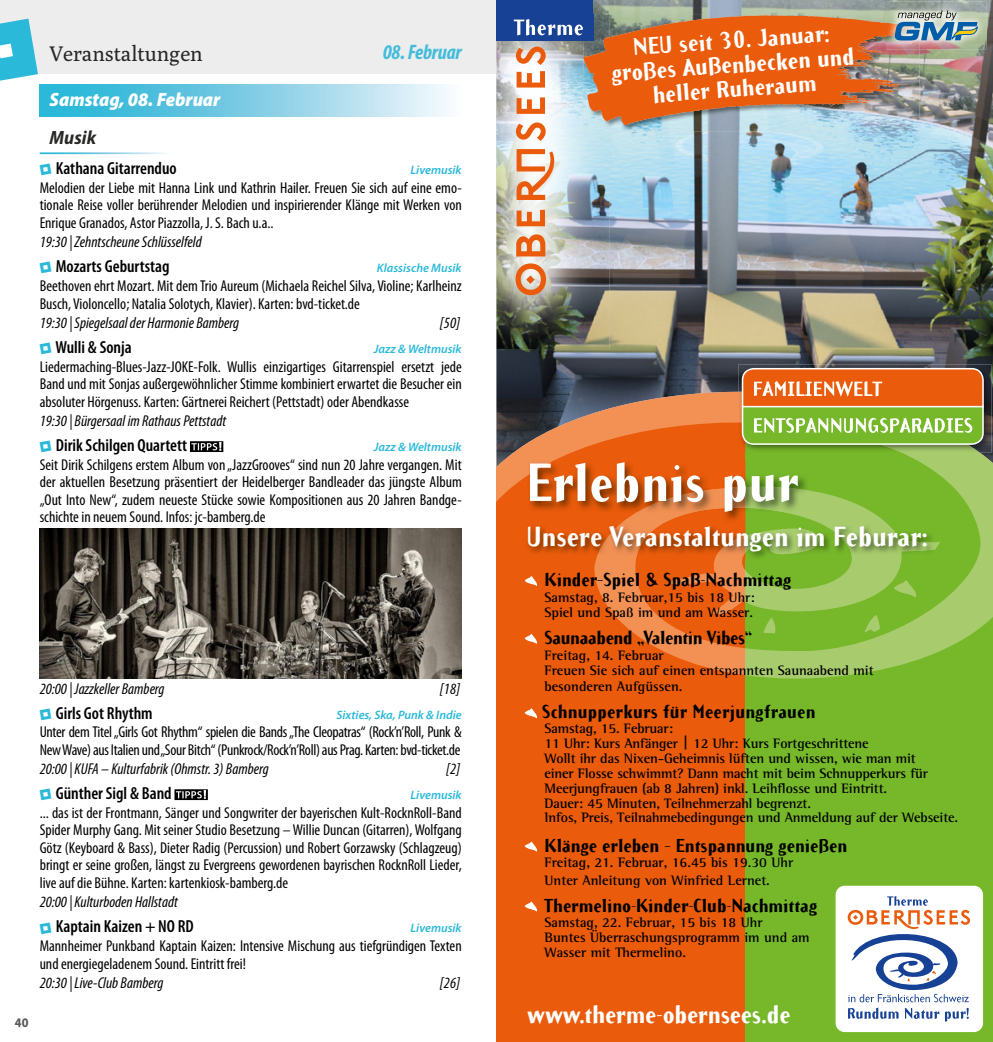
<style>
.page{position:relative;width:993px;height:1042px;background:#fff}
.page>*{position:absolute;margin:0;border:0;box-sizing:border-box;transform-origin:0 0}
.t1{font:700 52.5px "Arbitrary OT";letter-spacing:.005em;color:#fff}
.t2{font:700 27.12px "Arbitrary OT";color:#fff}
.t3{font:700 24.5px "Arbitrary OT";letter-spacing:-.005em;color:#fff}
.t4{font:700 23.45px/24.3px "Arbitrary OT";color:#fff;text-align:center}
.t5{font:21px "Poly";letter-spacing:-.01em;color:#282827}
.t6{font:italic 700 condensed 21px "Myriad Pro";letter-spacing:-.01em;color:#43bcdb}
.t7{font:italic 900 semi-condensed 19.25px "Myriad Pro";color:#fff}
.t8{font:italic 700 semi-condensed 19.25px "Myriad Pro";color:#282827}
.t9{font:700 18.38px "Arbitrary OT";color:#000}
.t10{font:700 18.38px "Arbitrary OT";letter-spacing:-.02em;color:#000}
.t11{font:600 condensed 17.5px "Myriad Pro";color:#000}
.t12{font:condensed 15.75px/17.5px "Myriad Pro";color:#000;text-align:justify}
.t13{font:italic condensed 15.75px "Myriad Pro";color:#000}
.t14{font:condensed 15.75px/17.5px "Myriad Pro";letter-spacing:-.02em;color:#000}
.t15{font:700 14px/14.9px "AT Rotis Semi Serif";letter-spacing:-.01em;color:#000}
.t16{font:700 semi-condensed 13.12px "Myriad Pro";color:#575756}
.t17{font:italic 600 12.25px "Myriad Pro";color:#2ab9d9}
.s1{font-family:"Kultur.Bamberg Font";font-weight:400;font-stretch:normal;font-size:10.5px;color:#2ab9d9}
.s2{font-family:"Futura PT";font-weight:500}
</style>
<div class="page">
<div style="left:40px;top:84px;width:421px;height:32px;background:linear-gradient(to right,#16add3,#f3f4fa)"></div>
<svg style="left:190px;top:441px;width:33px;height:11px"></svg>
<img style="left:40px;top:529px;width:421px;height:149px">
<svg style="left:174px;top:789px;width:34px;height:11px"></svg>
<div style="left:0;top:0;width:992px;height:74px;background:#ededed"></div>
<svg style="left:0;top:19px;width:38px;height:62px"></svg>
<img style="left:496px;top:0;width:496px;height:379px">
<div style="left:496px;top:379px;width:496px;height:663px;background:#ea5b0b"></div>
<svg style="left:496px;top:391px;width:249px;height:288px;background:#d86727"></svg>
<div style="left:745px;top:389px;width:247px;height:653px;background:#76b82a"></div>
<svg style="left:745px;top:391px;width:247px;height:288px;background:#8bc046"></svg>
<img style="left:527px;top:460px;width:281px;height:63px">
<img style="left:745px;top:487px;width:63px;height:32px">
<img style="left:525px;top:524px;width:70px;height:36px">
<img style="left:595px;top:524px;width:339px;height:36px">
<img style="left:738px;top:364px;width:253px;height:88px">
<img style="left:738px;top:392px;width:241px;height:60px">
<img style="left:745px;top:446px;width:155px;height:6px">
<svg style="left:740px;top:367px;width:244px;height:79px;background:#bd9a44"></svg>
<img style="left:593px;top:0;width:16px;height:10px">
<img style="left:496px;top:40px;width:113px;height:310px">
<svg style="left:516px;top:234px;width:29px;height:22px"></svg>
<svg style="left:516px;top:210px;width:29px;height:16px"></svg>
<svg style="left:516px;top:149px;width:39px;height:51px"></svg>
<svg style="left:515px;top:263px;width:31px;height:32px"></svg>
<div style="left:496px;top:0;width:97px;height:40px;background:#164194"></div>
<div style="left:835px;top:886px;width:147px;height:146px;background:#fff;border-radius:9px"></div>
<svg style="left:847px;top:896px;width:122px;height:125px"></svg>
<img style="left:885px;top:2px;width:101px;height:47px">
<img style="left:513px;top:10px;width:464px;height:131px">
<svg style="left:524px;top:576px;width:14px;height:10px"></svg>
<svg style="left:524px;top:634px;width:14px;height:10px"></svg>
<svg style="left:524px;top:708px;width:14px;height:10px"></svg>
<svg style="left:524px;top:841px;width:14px;height:10px"></svg>
<svg style="left:524px;top:901px;width:14px;height:10px"></svg>
<h3 class="t5" style="left:50px;top:42px;width:155px">Veranstaltungen</h3>
<h3 class="t6" style="left:382px;top:40px;width:80px">08. Februar</h3>
<p class="t7" style="left:50px;top:89px;width:172px">Samstag, 08. Februar</p>
<p class="t8" style="left:50px;top:127px;width:48px">Musik</p>
<p class="t11" style="left:40px;top:159px;width:138px"><span class="s1">A</span> Kathana Gitarrenduo</p>
<p class="t17" style="left:410px;top:162px;width:53px">Livemusik</p>
<p class="t12" style="left:40px;top:179px;width:423px">Melodien der Liebe mit Hanna Link und Kathrin Hailer. Freuen Sie sich auf eine emo&shy;tionale Reise voller berührender Melodien und inspirierender Klänge mit Werken von Enrique Granados, Astor Piazzolla, J. S. Bach u.a..</p>
<p class="t13" style="left:40px;top:233px;width:163px">19:30 | Zehntscheune Schlüsselfeld</p>
<p class="t11" style="left:40px;top:257px;width:131px"><span class="s1">A</span> Mozarts Geburtstag</p>
<p class="t17" style="left:377px;top:260px;width:86px">Klassische Musik</p>
<p class="t12" style="left:40px;top:277px;width:423px">Beethoven ehrt Mozart. Mit dem Trio Aureum (Michaela Reichel Silva, Violine; Karlheinz<br>Busch, Violoncello; Natalia Solotych, Klavier). Karten: bvd-ticket.de</p>
<p class="t13" style="left:40px;top:313px;width:201px">19:30 | Spiegelsaal der Harmonie Bamberg</p>
<p class="t13" style="left:440px;top:313px;width:22px">[50]</p>
<p class="t11" style="left:40px;top:338px;width:94px"><span class="s1">A</span> Wulli &amp; Sonja</p>
<p class="t17" style="left:374px;top:341px;width:89px">Jazz &amp; Weltmusik</p>
<p class="t12" style="left:40px;top:357px;width:423px">Liedermaching-Blues-Jazz-JOKE-Folk. Wullis einzigartiges Gitarrenspiel ersetzt jede Band und mit Sonjas außergewöhnlicher Stimme kombiniert erwartet die Besucher ein absoluter Hörgenuss. Karten: Gärtnerei Reichert (Pettstadt) oder Abendkasse</p>
<p class="t13" style="left:40px;top:411px;width:188px">19:30 | Bürgersaal im Rathaus Pettstadt</p>
<p class="t11" style="left:40px;top:436px;width:149px"><span class="s1">A</span> Dirik Schilgen Quartett</p>
<p class="t17" style="left:374px;top:439px;width:89px">Jazz &amp; Weltmusik</p>
<p class="t12" style="left:40px;top:456px;width:423px">Seit Dirik Schilgens erstem Album von „JazzGrooves“ sind nun 20 Jahre vergangen. Mit der aktuellen Besetzung präsentiert der Heidelberger Bandleader das jüngste Album „Out Into New“, zudem neueste Stücke sowie Kompositionen aus 20 Jahren Bandge&shy;schichte in neuem Sound. Infos: jc-bamberg.de</p>
<p class="t16" style="left:15px;top:1015px;width:15px">40</p>
<p class="t13" style="left:40px;top:679px;width:126px">20:00 | Jazzkeller Bamberg</p>
<p class="t13" style="left:440px;top:679px;width:22px">[18]</p>
<p class="t11" style="left:40px;top:703px;width:114px"><span class="s1">A</span> Girls Got Rhythm</p>
<p class="t17" style="left:336px;top:706px;width:127px">Sixties, Ska, Punk &amp; Indie</p>
<p class="t14" style="left:40px;top:723px;width:423px">Unter dem Titel „Girls Got Rhythm“ spielen die Bands „The Cleopatras“ (Rock’n’Roll, Punk &amp;<br>New Wave) aus Italien und „Sour Bitch“ (Punkrock/Rock’n’Roll) aus Prag. Karten: bvd-ticket.de</p>
<p class="t13" style="left:40px;top:759px;width:230px">20:00 | KUFA – Kulturfabrik (Ohmstr. 3) Bamberg</p>
<p class="t13" style="left:446px;top:759px;width:16px">[2]</p>
<p class="t11" style="left:40px;top:784px;width:133px"><span class="s1">A</span> Günther Sigl &amp; Band</p>
<p class="t17" style="left:410px;top:787px;width:53px">Livemusik</p>
<p class="t12" style="left:40px;top:804px;width:423px">... das ist der Frontmann, Sänger und Songwriter der bayerischen Kult-RocknRoll-Band Spider Murphy Gang. Mit seiner Studio Besetzung – Willie Duncan (Gitarren), Wolfgang Götz (Keyboard &amp; Bass), Dieter Radig (Percussion) und Robert Gorzawsky (Schlagzeug) bringt er seine großen, längst zu Evergreens gewordenen bayrischen RocknRoll Lieder, live auf die Bühne. Karten: kartenkiosk-bamberg.de</p>
<p class="t13" style="left:40px;top:892px;width:140px">20:00 | Kulturboden Hallstadt</p>
<p class="t11" style="left:40px;top:917px;width:156px"><span class="s1">A</span> Kaptain Kaizen + NO RD</p>
<p class="t17" style="left:410px;top:920px;width:53px">Livemusik</p>
<p class="t12" style="left:40px;top:937px;width:423px">Mannheimer Punkband Kaptain Kaizen: Intensive Mischung aus tiefgründigen Texten und energiegeladenem Sound. Eintritt frei!</p>
<p class="t13" style="left:40px;top:973px;width:125px">20:30 | Live-Club Bamberg</p>
<p class="t13" style="left:440px;top:973px;width:22px">[26]</p>
<h3 class="t4" style="left:609px;top:36px;width:244px;rotate:-4deg">NEU seit 30. Januar: großes Außenbecken und heller Ruheraum</h3>
<h1 class="t1" style="left:526px;top:449px;width:273px">Erlebnis pur</h1>
<h2 class="t2" style="left:526px;top:519px;width:402px">Unsere Veranstaltungen im Feburar:</h2>
<p class="t9" style="left:544px;top:568px;width:248px">Kinder–Spiel &amp; Spaß-Nachmittag</p>
<p class="t15" style="left:544px;top:589px;width:212px">Samstag, 8. Februar,15 bis 18 Uhr:<br>Spiel und Spaß im und am Wasser.</p>
<p class="t10" style="left:544px;top:626px;width:209px">Saunaabend „Valentin Vibes“</p>
<p class="t15" style="left:544px;top:647px;width:330px;line-height:15.6px">Freitag, 14. Februar<br>Freuen Sie sich auf einen entspannten Saunaabend mit besonderen Aufgüssen.</p>
<p class="t9" style="left:542px;top:700px;width:275px">Schnupperkurs für Meerjungfrauen</p>
<p class="t15" style="left:544px;top:721px;width:415px">Samstag, 15. Februar:<br>11 Uhr: Kurs Anfänger <span class="s2">|</span> 12 Uhr: Kurs Fortgeschrittene<br>Wollt ihr das Nixen-Geheimnis lüften und wissen, wie man mit<br>einer Flosse schwimmt? Dann macht mit beim Schnupperkurs für Meerjungfrauen (ab 8 Jahren) inkl. Leihflosse und Eintritt.<br>Dauer: 45 Minuten, Teilnehmerzahl begrenzt.<br>Infos, Preis, Teilnahmebedingungen und Anmeldung auf der Webseite.</p>
<p class="t9" style="left:544px;top:833px;width:304px">Klänge erleben – Entspannung genießen</p>
<p class="t15" style="left:544px;top:853px;width:250px;line-height:17.5px">Freitag, 21. Februar, 16.45 bis 19.30 Uhr<br>Unter Anleitung von Winfried Lernet.</p>
<p class="t9" style="left:544px;top:893px;width:274px">Thermelino-Kinder-Club-Nachmittag</p>
<p class="t15" style="left:544px;top:914px;width:266px">Samstag, 22. Februar, 15 bis 18 Uhr<br>Buntes Überraschungsprogramm im und am<br>Wasser mit Thermelino.</p>
<h3 class="t3" style="left:528px;top:999px;width:264px">www.therme-obernsees.de</h3>
</div>
